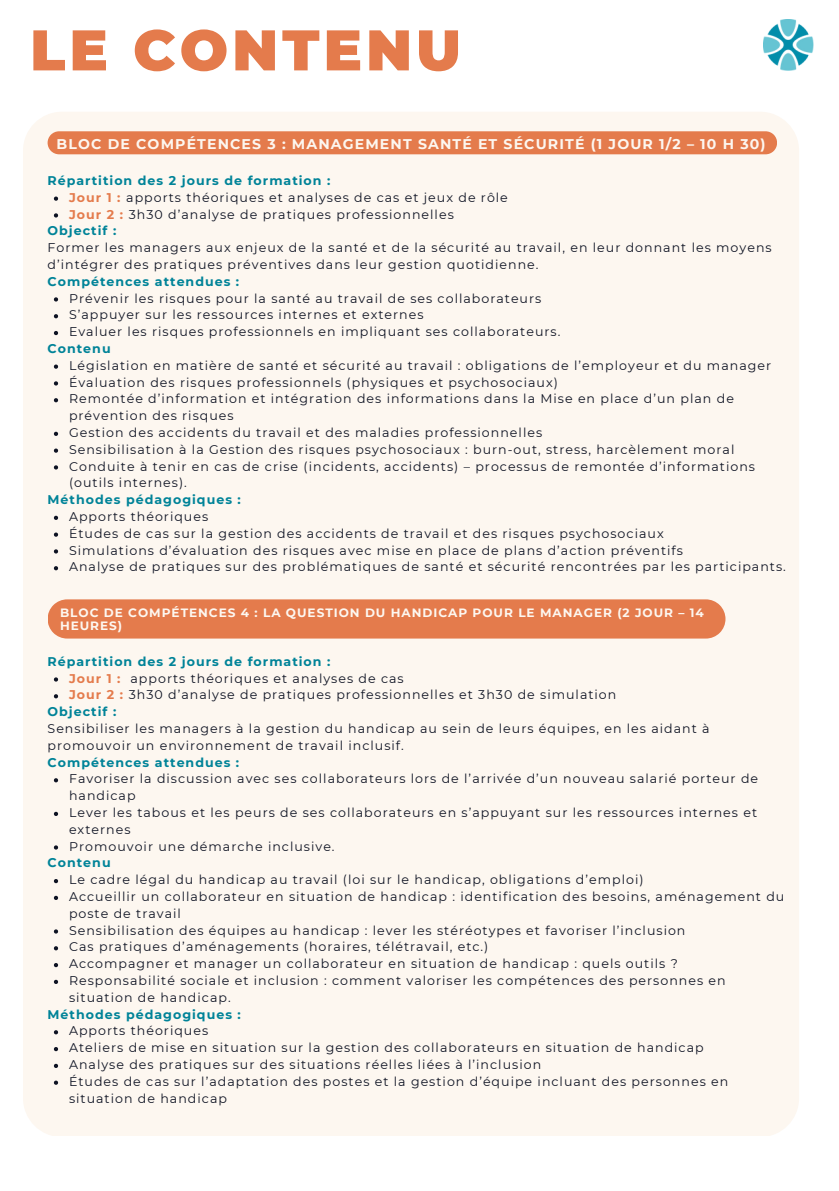
<style>
.page{position:relative;width:839px;height:1191px;background:#fff}
.page>*{position:absolute;margin:0;border:0;box-sizing:border-box;transform-origin:0 0}
.t1{font:900 57.2px "Montserrat";letter-spacing:.07em;color:#e47b4c}
.t2{font:700 14px "Montserrat";letter-spacing:.08em;color:#fdf7f0}
.t3{font:12.6px/16.8px "Montserrat";letter-spacing:.08em;color:#0e1323}
.t4{font:700 12.6px "Montserrat";letter-spacing:.08em;color:#008398}
.t5{font:700 12.6px "Montserrat";color:#e47b4c}
.t6{font:700 12px/13.8px "Montserrat";letter-spacing:.08em;color:#fdf7f0}
.s1{font-weight:700;color:#e47b4c}
</style>
<div class="page">
<img style="left:763px;top:20px;width:51px;height:51px">
<div style="left:23px;top:112px;width:776px;height:1024px;background:#fdf7f0;border-radius:39px"></div>
<svg style="left:54px;top:197px;width:4px;height:4px"></svg>
<svg style="left:54px;top:213px;width:4px;height:5px"></svg>
<svg style="left:54px;top:297px;width:4px;height:5px"></svg>
<svg style="left:54px;top:314px;width:4px;height:4px"></svg>
<svg style="left:54px;top:331px;width:4px;height:4px"></svg>
<svg style="left:54px;top:365px;width:4px;height:4px"></svg>
<svg style="left:54px;top:381px;width:4px;height:5px"></svg>
<svg style="left:54px;top:398px;width:4px;height:4px"></svg>
<svg style="left:54px;top:432px;width:4px;height:4px"></svg>
<svg style="left:54px;top:449px;width:4px;height:4px"></svg>
<svg style="left:54px;top:465px;width:4px;height:5px"></svg>
<svg style="left:54px;top:516px;width:4px;height:4px"></svg>
<svg style="left:54px;top:533px;width:4px;height:4px"></svg>
<svg style="left:54px;top:549px;width:4px;height:5px"></svg>
<svg style="left:54px;top:566px;width:4px;height:4px"></svg>
<div style="left:48px;top:131px;width:729px;height:23px;background:#e47b4c"></div>
<svg style="left:54px;top:677px;width:4px;height:5px"></svg>
<svg style="left:54px;top:694px;width:4px;height:4px"></svg>
<svg style="left:54px;top:778px;width:4px;height:4px"></svg>
<svg style="left:54px;top:812px;width:4px;height:4px"></svg>
<svg style="left:54px;top:845px;width:4px;height:5px"></svg>
<svg style="left:54px;top:879px;width:4px;height:4px"></svg>
<svg style="left:54px;top:896px;width:4px;height:4px"></svg>
<svg style="left:54px;top:929px;width:4px;height:5px"></svg>
<svg style="left:54px;top:946px;width:4px;height:4px"></svg>
<svg style="left:54px;top:963px;width:4px;height:4px"></svg>
<svg style="left:54px;top:980px;width:4px;height:4px"></svg>
<svg style="left:54px;top:1030px;width:4px;height:4px"></svg>
<svg style="left:54px;top:1047px;width:4px;height:4px"></svg>
<svg style="left:54px;top:1064px;width:4px;height:4px"></svg>
<svg style="left:54px;top:1081px;width:4px;height:4px"></svg>
<div style="left:48px;top:599px;width:677px;height:40px;background:#e47b4c"></div>
<h1 class="t1" style="left:30px;top:15px;width:432px">LE CONTENU</h1>
<p class="t2" style="left:57px;top:135px;width:710px">BLOC DE COMPÉTENCES 3 : MANAGEMENT SANTÉ ET SÉCURITÉ (1 JOUR 1/2 – 10 H 30)</p>
<h2 class="t4" style="left:48px;top:173px;width:284px">Répartition des 2 jours de formation :</h2>
<h4 class="t3" style="left:69px;top:189px;width:440px"><span class="s1">Jour 1 :</span> apports théoriques et analyses de cas et jeux de rôle</h4>
<p class="t3" style="left:69px;top:206px;width:386px"><span class="s1">Jour 2 :</span> 3h30 d’analyse de pratiques professionnelles</p>
<p class="t4" style="left:48px;top:223px;width:70px">Objectif :</p>
<p class="t3" style="left:48px;top:239px;width:725px">Former les managers aux enjeux de la santé et de la sécurité au travail, en leur donnant les moyens d’intégrer des pratiques préventives dans leur gestion quotidienne.</p>
<p class="t4" style="left:48px;top:274px;width:193px">Compétences attendues :</p>
<p class="t3" style="left:69px;top:290px;width:474px">Prévenir les risques pour la santé au travail de ses collaborateurs</p>
<p class="t3" style="left:69px;top:306px;width:356px">S’appuyer sur les ressources internes et externes</p>
<p class="t3" style="left:69px;top:323px;width:493px">Evaluer les risques professionnels en impliquant ses collaborateurs.</p>
<p class="t4" style="left:48px;top:341px;width:65px">Contenu</p>
<h4 class="t3" style="left:69px;top:357px;width:703px">Législation en matière de santé et sécurité au travail : obligations de l’employeur et du manager</h4>
<p class="t3" style="left:69px;top:374px;width:490px">Évaluation des risques professionnels (physiques et psychosociaux)</p>
<p class="t3" style="left:69px;top:390px;width:666px">Remontée d’information et intégration des informations dans la Mise en place d’un plan de prévention des risques</p>
<p class="t3" style="left:69px;top:424px;width:474px">Gestion des accidents du travail et des maladies professionnelles</p>
<p class="t3" style="left:69px;top:441px;width:667px">Sensibilisation à la Gestion des risques psychosociaux : burn-out, stress, harcèlement moral</p>
<p class="t3" style="left:69px;top:458px;width:687px">Conduite à tenir en cas de crise (incidents, accidents) – processus de remontée d’informations (outils internes).</p>
<p class="t4" style="left:48px;top:492px;width:195px">Méthodes pédagogiques :</p>
<h4 class="t3" style="left:69px;top:508px;width:141px">Apports théoriques</h4>
<p class="t3" style="left:69px;top:525px;width:596px">Études de cas sur la gestion des accidents de travail et des risques psychosociaux</p>
<p class="t3" style="left:69px;top:542px;width:615px">Simulations d’évaluation des risques avec mise en place de plans d’action préventifs</p>
<p class="t3" style="left:69px;top:558px;width:718px">Analyse de pratiques sur des problématiques de santé et sécurité rencontrées par les participants.</p>
<p class="t6" style="left:60px;top:605px;width:645px">BLOC DE COMPÉTENCES 4 : LA QUESTION DU HANDICAP POUR LE MANAGER (2 JOUR – 14<br>HEURES)</p>
<h3 class="t4" style="left:48px;top:654px;width:284px">Répartition des 2 jours de formation :</h3>
<h4 class="t5" style="left:69px;top:670px;width:53px">Jour 1 :</h4>
<p class="t3" style="left:69px;top:670px;width:549px;text-indent:61px">apports théoriques et analyses de cas<br><span class="s1">Jour 2 :</span> 3h30 d’analyse de pratiques professionnelles et 3h30 de simulation</p>
<p class="t4" style="left:48px;top:704px;width:70px">Objectif :</p>
<p class="t3" style="left:48px;top:720px;width:663px">Sensibiliser les managers à la gestion du handicap au sein de leurs équipes, en les aidant à promouvoir un environnement de travail inclusif.</p>
<p class="t4" style="left:48px;top:754px;width:193px">Compétences attendues :</p>
<p class="t3" style="left:69px;top:771px;width:690px">Favoriser la discussion avec ses collaborateurs lors de l’arrivée d’un nouveau salarié porteur de handicap</p>
<p class="t3" style="left:69px;top:804px;width:689px">Lever les tabous et les peurs de ses collaborateurs en s’appuyant sur les ressources internes et externes</p>
<p class="t3" style="left:69px;top:838px;width:267px">Promouvoir une démarche inclusive.</p>
<p class="t4" style="left:48px;top:855px;width:65px">Contenu</p>
<h4 class="t3" style="left:69px;top:871px;width:576px">Le cadre légal du handicap au travail (loi sur le handicap, obligations d’emploi)</h4>
<p class="t3" style="left:69px;top:888px;width:716px">Accueillir un collaborateur en situation de handicap : identification des besoins, aménagement du poste de travail</p>
<p class="t3" style="left:69px;top:922px;width:618px">Sensibilisation des équipes au handicap : lever les stéréotypes et favoriser l’inclusion</p>
<p class="t3" style="left:69px;top:939px;width:421px">Cas pratiques d’aménagements (horaires, télétravail, etc.)</p>
<p class="t3" style="left:69px;top:955px;width:610px">Accompagner et manager un collaborateur en situation de handicap : quels outils ?</p>
<p class="t3" style="left:69px;top:972px;width:658px">Responsabilité sociale et inclusion : comment valoriser les compétences des personnes en situation de handicap.</p>
<p class="t4" style="left:48px;top:1006px;width:195px">Méthodes pédagogiques :</p>
<h4 class="t3" style="left:69px;top:1023px;width:141px">Apports théoriques</h4>
<p class="t3" style="left:69px;top:1039px;width:636px">Ateliers de mise en situation sur la gestion des collaborateurs en situation de handicap</p>
<p class="t3" style="left:69px;top:1056px;width:473px">Analyse des pratiques sur des situations réelles liées à l’inclusion</p>
<p class="t3" style="left:69px;top:1073px;width:660px">Études de cas sur l’adaptation des postes et la gestion d’équipe incluant des personnes en situation de handicap</p>
</div>
